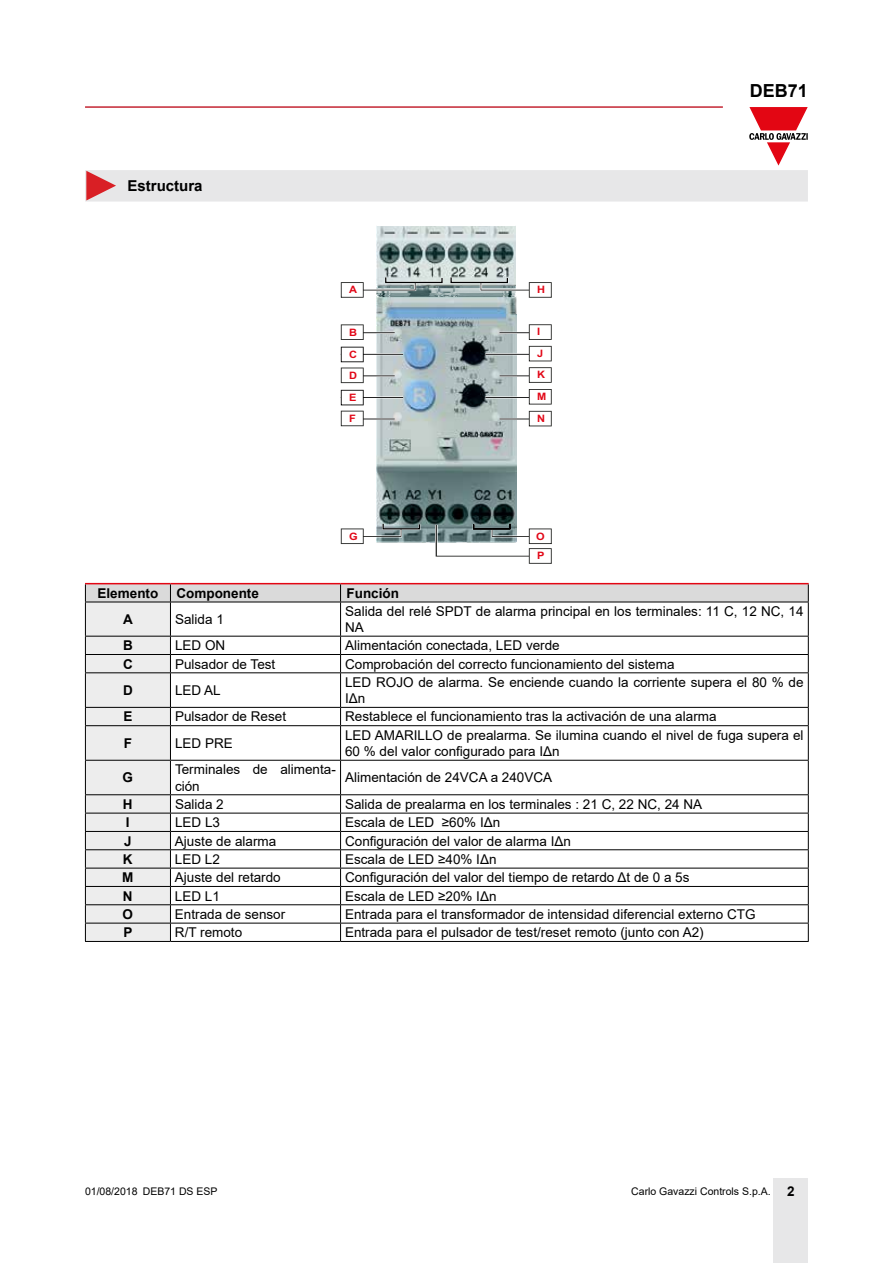
<style>
.page{position:relative;width:893px;height:1263px;background:#fff}
.page>*{position:absolute;margin:0;border:0;box-sizing:border-box;transform-origin:0 0}
.t1{font:700 18px "Arial";color:#000}
.t2{font:700 15px "Arial";color:#000}
.t3{font:13.5px/16.2px "Arial";color:#000}
.t4{font:700 13.5px "Arial";color:#000}
.t5{font:10.5px "Arial";color:#000}
.t6{font:700 10.2px/21.6px "Arial";color:#e20717;scale:1.08 1}
.t7{font:700 10.2px "Arial";color:#e10917;scale:1.08 1}
.s1{font-weight:700;font-size:13.5px}
</style>
<div class="page">
<hr style="left:85px;top:106px;width:638px;height:2px;background:#c42633">
<div style="left:774px;top:1178px;width:34px;height:85px;background:#e7e7e8"></div>
<svg style="left:85px;top:107px;width:723px;height:95px"></svg>
<img style="left:376px;top:226px;width:141px;height:317px">
<hr style="left:341px;top:353px;width:62px;height:2px;background:#fff">
<hr style="left:341px;top:354px;width:62px;height:1px;background:#000">
<svg style="left:341px;top:347px;width:23px;height:15px"></svg>
<hr style="left:341px;top:396px;width:62px;height:2px;background:#fff">
<hr style="left:341px;top:397px;width:62px;height:1px;background:#000">
<svg style="left:341px;top:390px;width:23px;height:15px"></svg>
<hr style="left:332px;top:375px;width:63px;height:2px;background:#fff">
<hr style="left:346px;top:375px;width:49px;height:1px;background:#000">
<svg style="left:341px;top:368px;width:23px;height:15px"></svg>
<hr style="left:332px;top:332px;width:63px;height:2px;background:#fff">
<hr style="left:348px;top:332px;width:47px;height:1px;background:#000">
<svg style="left:341px;top:324px;width:23px;height:16px"></svg>
<hr style="left:332px;top:418px;width:63px;height:2px;background:#fff">
<hr style="left:352px;top:419px;width:43px;height:1px;background:#000">
<svg style="left:341px;top:411px;width:23px;height:15px"></svg>
<hr style="left:485px;top:353px;width:63px;height:2px;background:#fff">
<hr style="left:485px;top:354px;width:63px;height:1px;background:#000">
<hr style="left:500px;top:375px;width:62px;height:2px;background:#fff">
<hr style="left:500px;top:375px;width:41px;height:1px;background:#000">
<svg style="left:529px;top:367px;width:23px;height:16px"></svg>
<hr style="left:499px;top:332px;width:63px;height:2px;background:#fff">
<hr style="left:499px;top:332px;width:41px;height:1px;background:#000">
<svg style="left:529px;top:324px;width:23px;height:16px"></svg>
<hr style="left:485px;top:396px;width:63px;height:2px;background:#fff">
<hr style="left:485px;top:397px;width:63px;height:1px;background:#000">
<hr style="left:499px;top:418px;width:63px;height:2px;background:#fff">
<hr style="left:499px;top:419px;width:46px;height:1px;background:#000">
<svg style="left:529px;top:346px;width:23px;height:15px"></svg>
<svg style="left:529px;top:389px;width:23px;height:15px"></svg>
<svg style="left:529px;top:411px;width:23px;height:15px"></svg>
<svg style="left:340px;top:522px;width:81px;height:22px"></svg>
<svg style="left:340px;top:275px;width:212px;height:23px"></svg>
<svg style="left:430px;top:522px;width:122px;height:42px"></svg>
<hr style="left:85px;top:583px;width:85px;height:1px;background:#e30613">
<hr style="left:170px;top:583px;width:171px;height:1px;background:#e30613">
<hr style="left:341px;top:583px;width:468px;height:1px;background:#e30613">
<svg style="left:85px;top:584px;width:724px;height:357px"></svg>
<hr style="left:85px;top:941px;width:85px;height:1px;background:#000">
<hr style="left:170px;top:941px;width:171px;height:1px;background:#000">
<hr style="left:341px;top:941px;width:468px;height:1px;background:#000">
<p class="t2" style="left:128px;top:175px;width:77px">Estructura</p>
<p class="t6" style="left:349px;top:279px;width:9px">A</p>
<p class="t6" style="left:537px;top:279px;width:9px">H</p>
<p class="t6" style="left:349px;top:321px;width:9px">B</p>
<p class="t7" style="left:349px;top:348px;width:9px">C</p>
<p class="t7" style="left:349px;top:391px;width:8px">E</p>
<p class="t6" style="left:349px;top:364px;width:9px">D</p>
<p class="t6" style="left:349px;top:407px;width:8px">F</p>
<p class="t6" style="left:349px;top:525px;width:9px">G</p>
<p class="t6" style="left:537px;top:321px;width:7px">I<br>J</p>
<p class="t6" style="left:537px;top:386px;width:10px">M<br>N</p>
<p class="t6" style="left:537px;top:364px;width:9px">K</p>
<p class="t6" style="left:536px;top:527px;width:9px;line-height:19.4px">O<br>P</p>
<h1 class="t1" style="left:750px;top:78px;width:60px">DEB71</h1>
<p class="t4" style="left:98px;top:583px;width:62px">Elemento</p>
<p class="t4" style="left:176px;top:583px;width:84px">Componente</p>
<p class="t4" style="left:347px;top:583px;width:54px">Función</p>
<p class="t4" style="left:123px;top:609px;width:11px">A</p>
<p class="t3" style="left:175px;top:611px;width:50px">Salida 1</p>
<p class="t3" style="left:345px;top:603px;width:460px">Salida del relé SPDT de alarma principal en los terminales: 11 C, 12 NC, 14<br>NA</p>
<p class="t4" style="left:123px;top:636px;width:11px">B</p>
<p class="t3" style="left:175px;top:637px;width:52px">LED ON</p>
<p class="t3" style="left:345px;top:637px;width:216px">Alimentación conectada, LED verde</p>
<p class="t4" style="left:123px;top:654px;width:11px">C</p>
<p class="t3" style="left:175px;top:656px;width:102px">Pulsador de Test</p>
<p class="t3" style="left:345px;top:656px;width:331px">Comprobación del correcto funcionamiento del sistema</p>
<p class="t4" style="left:123px;top:681px;width:11px">D</p>
<p class="t3" style="left:175px;top:682px;width:47px">LED AL</p>
<p class="t3" style="left:345px;top:674px;width:460px">LED ROJO de alarma. Se enciende cuando la corriente supera el 80 % de<br>IΔn</p>
<p class="t4" style="left:123px;top:707px;width:11px">E</p>
<p class="t3" style="left:175px;top:708px;width:113px">Pulsador de Reset</p>
<p class="t3" style="left:345px;top:708px;width:373px">Restablece el funcionamiento tras la activación de una alarma</p>
<p class="t4" style="left:124px;top:734px;width:10px">F</p>
<p class="t3" style="left:175px;top:735px;width:59px">LED PRE</p>
<p class="t3" style="left:345px;top:727px;width:460px">LED AMARILLO de prealarma. Se ilumina cuando el nivel de fuga supera el<br>60 % del valor configurado para IΔn</p>
<p class="t4" style="left:123px;top:768px;width:12px">G</p>
<p class="t3" style="left:175px;top:761px;width:162px">Terminales de alimenta&shy;ción</p>
<p class="t3" style="left:345px;top:769px;width:209px">Alimentación de 24VCA a 240VCA</p>
<p class="t4" style="left:123px;top:795px;width:11px">H</p>
<p class="t3" style="left:175px;top:796px;width:50px">Salida 2</p>
<p class="t3" style="left:345px;top:796px;width:359px">Salida de prealarma en los terminales : 21 C, 22 NC, 24 NA</p>
<p class="t4" style="left:126px;top:813px;width:5px">I</p>
<p class="t3" style="left:175px;top:814px;width:47px">LED L3</p>
<p class="t3" style="left:345px;top:814px;width:157px">Escala de LED ≥60% IΔn</p>
<p class="t4" style="left:124px;top:831px;width:9px">J</p>
<p class="t3" style="left:175px;top:832px;width:103px">Ajuste de alarma</p>
<p class="t3" style="left:345px;top:832px;width:227px">Configuración del valor de alarma IΔn</p>
<p class="t4" style="left:123px;top:850px;width:11px">K</p>
<p class="t3" style="left:175px;top:851px;width:47px">LED L2</p>
<p class="t3" style="left:345px;top:851px;width:153px">Escala de LED ≥40% IΔn</p>
<p class="t4" style="left:122px;top:868px;width:13px">M</p>
<p class="t3" style="left:175px;top:869px;width:107px">Ajuste del retardo</p>
<p class="t3" style="left:345px;top:869px;width:346px">Configuración del valor del tiempo de retardo Δt de 0 a 5s</p>
<p class="t4" style="left:123px;top:886px;width:11px">N</p>
<p class="t3" style="left:175px;top:887px;width:47px">LED L1</p>
<p class="t3" style="left:345px;top:887px;width:153px">Escala de LED ≥20% IΔn</p>
<p class="t4" style="left:123px;top:905px;width:12px">O</p>
<p class="t3" style="left:175px;top:906px;width:112px">Entrada de sensor</p>
<p class="t3" style="left:345px;top:906px;width:412px">Entrada para el transformador de intensidad diferencial externo CTG</p>
<p class="t4" style="left:123px;top:923px;width:11px">P</p>
<p class="t3" style="left:175px;top:924px;width:69px">R/T remoto</p>
<p class="t3" style="left:345px;top:924px;width:360px">Entrada para el pulsador de test/reset remoto (junto con A2)</p>
<p class="t5" style="left:85px;top:1183px;width:134px">01/08/2018 DEB71 DS ESP</p>
<p class="t5" style="left:631px;top:1183px;width:165px">Carlo Gavazzi Controls S.p.A. <span class="s1">2</span></p>
</div>
